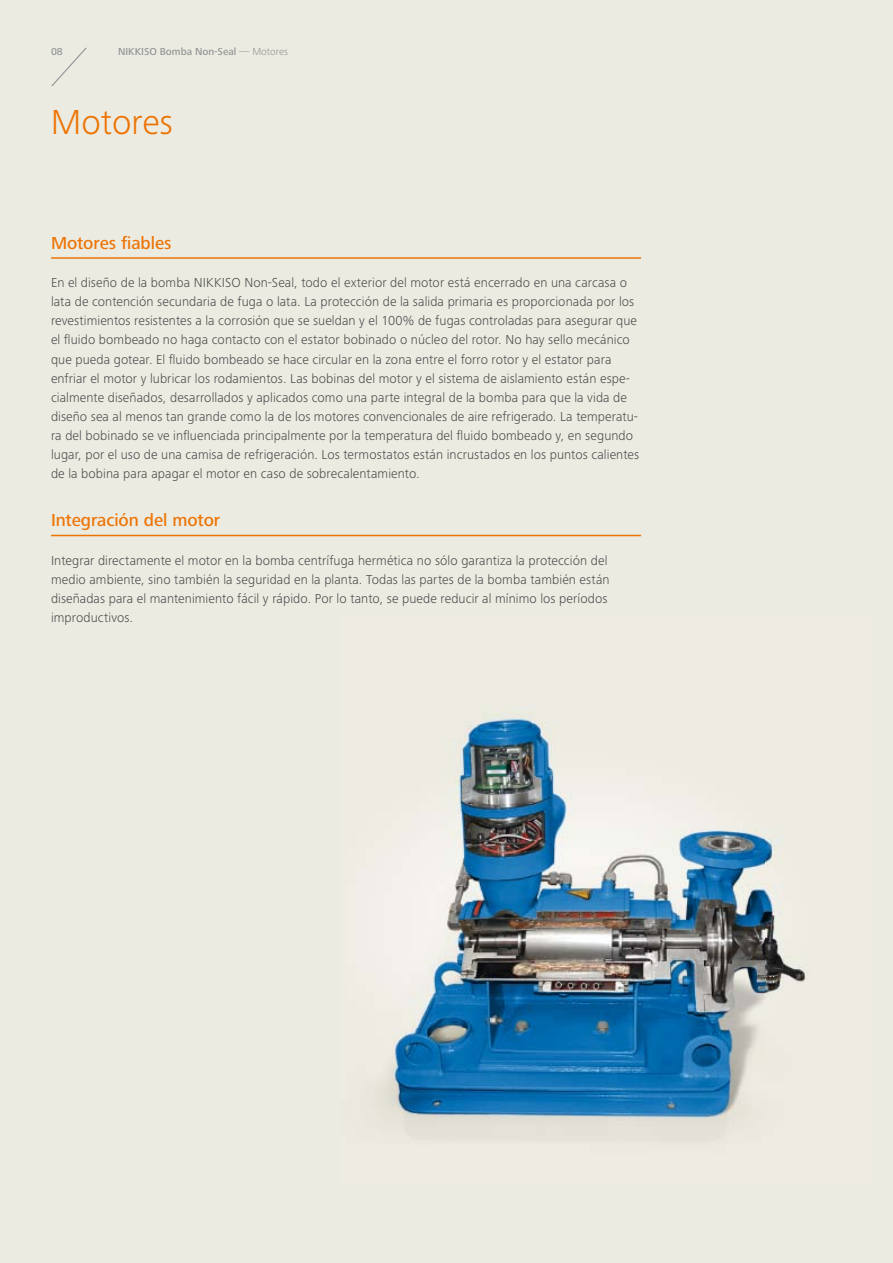
<style>
.page{position:relative;width:893px;height:1263px;background:#ecebe1}
.page>*{position:absolute;margin:0;border:0;box-sizing:border-box;transform-origin:0 0}
.t1{font:300 36px "Frutiger Next LTW1 G";color:#ec7405}
.t2{font:500 18px "Frutiger Next LTW1 G";letter-spacing:-.005em;color:#ec7405}
.t3{font:300 13.5px/19.2px "Frutiger Next LTW1 G";letter-spacing:.005em;color:#4b4b4d}
.t4{font:500 10.5px "Frutiger Next LTW1 G";color:#929395}
.s1{font-weight:300}
</style>
<div class="page">
<img style="left:382px;top:715px;width:424px;height:424px">
<svg style="left:51px;top:47px;width:36px;height:39px"></svg>
<hr style="left:51px;top:257px;width:590px;height:2px;background:#ec7405">
<hr style="left:51px;top:535px;width:590px;height:1px;background:#ec7405">
<p class="t4" style="left:51px;top:46px;width:13px">08</p>
<p class="t4" style="left:118px;top:46px;width:172px">NIKKISO Bomba Non-Seal <span class="s1">— Motores</span></p>
<h1 class="t1" style="left:51px;top:101px;width:124px">Motores</h1>
<h2 class="t2" style="left:51px;top:232px;width:122px">Motores fiables</h2>
<p class="t3" style="left:51px;top:273px;width:590px">En el diseño de la bomba NIKKISO Non-Seal, todo el exterior del motor está encerrado en una carcasa o lata de contención secundaria de fuga o lata. La protección de la salida primaria es proporcionada por los revestimientos resistentes a la corrosión que se sueldan y el 100% de fugas controladas para asegurar que el fluido bombeado no haga contacto con el estator bobinado o núcleo del rotor. No hay sello mecánico que pueda gotear. El fluido bombeado se hace circular en la zona entre el forro rotor y el estator para enfriar el motor y lubricar los rodamientos. Las bobinas del motor y el sistema de aislamiento están espe&shy;cialmente diseñados, desarrollados y aplicados como una parte integral de la bomba para que la vida de diseño sea al menos tan grande como la de los motores convencionales de aire refrigerado. La temperatu&shy;ra del bobinado se ve influenciada principalmente por la temperatura del fluido bombeado y, en segundo lugar, por el uso de una camisa de refrigeración. Los termostatos están incrustados en los puntos calientes de la bobina para apagar el motor en caso de sobrecalentamiento.</p>
<h2 class="t2" style="left:51px;top:510px;width:171px">Integración del motor</h2>
<p class="t3" style="left:51px;top:550px;width:560px">Integrar directamente el motor en la bomba centrífuga hermética no sólo garantiza la protección del medio ambiente, sino también la seguridad en la planta. Todas las partes de la bomba también están diseñadas para el mantenimiento fácil y rápido. Por lo tanto, se puede reducir al mínimo los períodos improductivos.</p>
</div>
